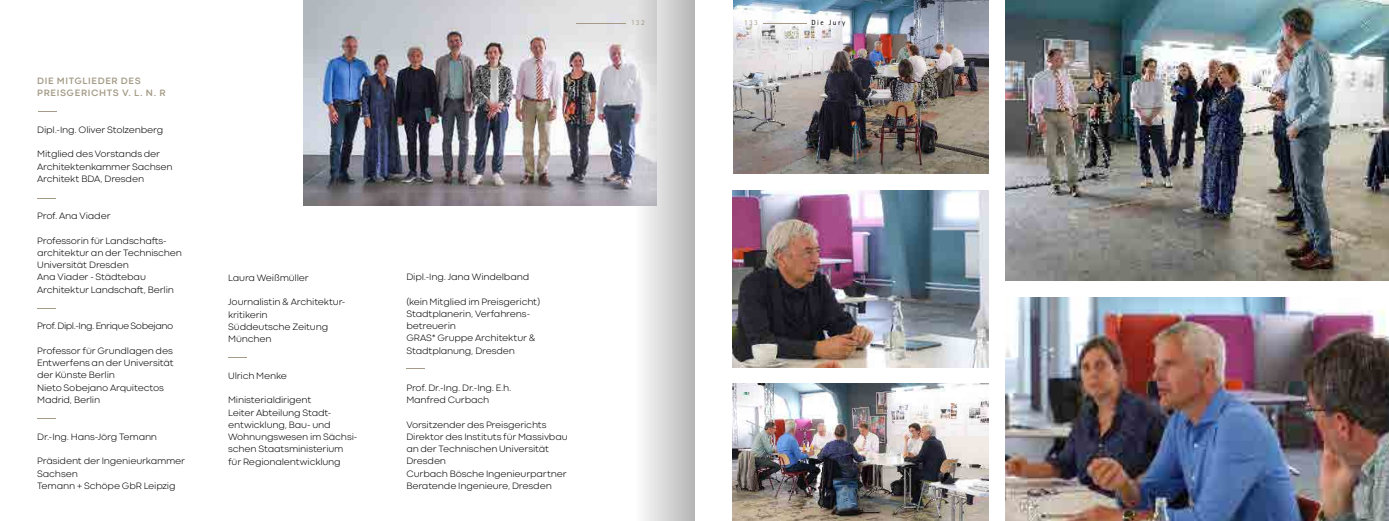
<style>
.page{position:relative;width:1389px;height:521px;background:#fff}
.page>*{position:absolute;margin:0;border:0;box-sizing:border-box;transform-origin:0 0}
.t1{font:300 9.62px/12.2px "Codec Cold";letter-spacing:-.02em;color:#000}
.t2{font:700 9.62px/12.2px "Codec Cold";letter-spacing:.06em;color:#a59c88}
.t3{font:300 9.62px "Codec Cold";letter-spacing:-.05em;color:#000}
.t4{font:7.44px "Rotis Sans Serif Pro";letter-spacing:.205em;color:#000}
.t5{font:7.44px "Rotis Sans Serif Pro";letter-spacing:.18em;color:#a59c88}
</style>
<div class="page">
<img style="left:1005px;top:0;width:384px;height:281px">
<img style="left:733px;top:384px;width:255px;height:137px">
<img style="left:733px;top:190px;width:255px;height:177px">
<img style="left:1005px;top:297px;width:384px;height:224px">
<img style="left:733px;top:1px;width:255px;height:173px">
<hr style="left:763px;top:23px;width:43px;height:1px;background:#a59c88">
<img style="left:304px;top:0;width:280px;height:206px">
<svg style="left:38px;top:111px;width:18px;height:1px"></svg>
<svg style="left:37px;top:198px;width:19px;height:1px"></svg>
<svg style="left:37px;top:308px;width:19px;height:1px"></svg>
<svg style="left:37px;top:418px;width:19px;height:1px"></svg>
<svg style="left:406px;top:368px;width:19px;height:1px"></svg>
<svg style="left:228px;top:357px;width:19px;height:1px"></svg>
<hr style="left:577px;top:23px;width:49px;height:1px;background:#a59c88">
<svg style="left:584px;top:0;width:110px;height:521px"></svg>
<p class="t2" style="left:37px;top:74px;width:130px">DIE MITGLIEDER DES<br>PREISGERICHTS V. L. N. R</p>
<p class="t1" style="left:37px;top:124px;width:128px">Dipl.-Ing. Oliver Stolzenberg</p>
<p class="t1" style="left:37px;top:148px;width:137px">Mitglied des Vorstands der<br>Architektenkammer Sachsen<br>Architekt BDA, Dresden</p>
<p class="t1" style="left:37px;top:210px;width:75px">Prof. Ana Viader</p>
<p class="t1" style="left:37px;top:234px;width:146px">Professorin für Landschafts&shy;architektur an der Technischen<br>Universität Dresden<br>Ana Viader - Städtebau<br>Architektur Landschaft, Berlin</p>
<p class="t3" style="left:37px;top:320px;width:138px">Prof. Dipl.-Ing. Enrique Sobejano</p>
<p class="t1" style="left:37px;top:345px;width:138px">Professor für Grundlagen des<br>Entwerfens an der Universität der Künste Berlin<br>Nieto Sobejano Arquitectos<br>Madrid, Berlin</p>
<p class="t1" style="left:37px;top:431px;width:121px">Dr.-Ing. Hans-Jörg Temann</p>
<p class="t1" style="left:37px;top:455px;width:149px">Präsident der Ingenieurkammer<br>Sachsen<br>Temann + Schöpe GbR Leipzig</p>
<p class="t1" style="left:228px;top:272px;width:82px">Laura Weißmüller</p>
<p class="t1" style="left:228px;top:296px;width:119px">Journalistin &amp; Architektur&shy;kritikerin<br>Süddeutsche Zeitung<br>München</p>
<p class="t1" style="left:228px;top:370px;width:60px">Ulrich Menke</p>
<p class="t1" style="left:228px;top:394px;width:131px">Ministerialdirigent<br>Leiter Abteilung Stadt&shy;entwicklung, Bau- und<br>Wohnungswesen im Sächsi&shy;schen Staatsministerium für Regionalentwicklung</p>
<p class="t1" style="left:406px;top:271px;width:124px">Dipl.-Ing. Jana Windelband</p>
<p class="t1" style="left:406px;top:295px;width:135px">(kein Mitglied im Preisgericht)<br>Stadtplanerin, Verfahrens&shy;betreuerin<br>GRAS* Gruppe Architektur &amp;<br>Stadtplanung, Dresden</p>
<p class="t1" style="left:406px;top:381px;width:107px">Prof. Dr.-Ing. Dr.-Ing. E.h.<br>Manfred Curbach</p>
<p class="t1" style="left:406px;top:418px;width:163px">Vorsitzender des Preisgerichts<br>Direktor des Instituts für Massivbau an der Technischen Universität<br>Dresden<br>Curbach Bösche Ingenieurpartner<br>Beratende Ingenieure, Dresden</p>
<p class="t5" style="left:631px;top:18px;width:15px">132</p>
<p class="t5" style="left:744px;top:18px;width:15px">133</p>
<p class="t4" style="left:811px;top:18px;width:36px">Die Jury</p>
</div>
